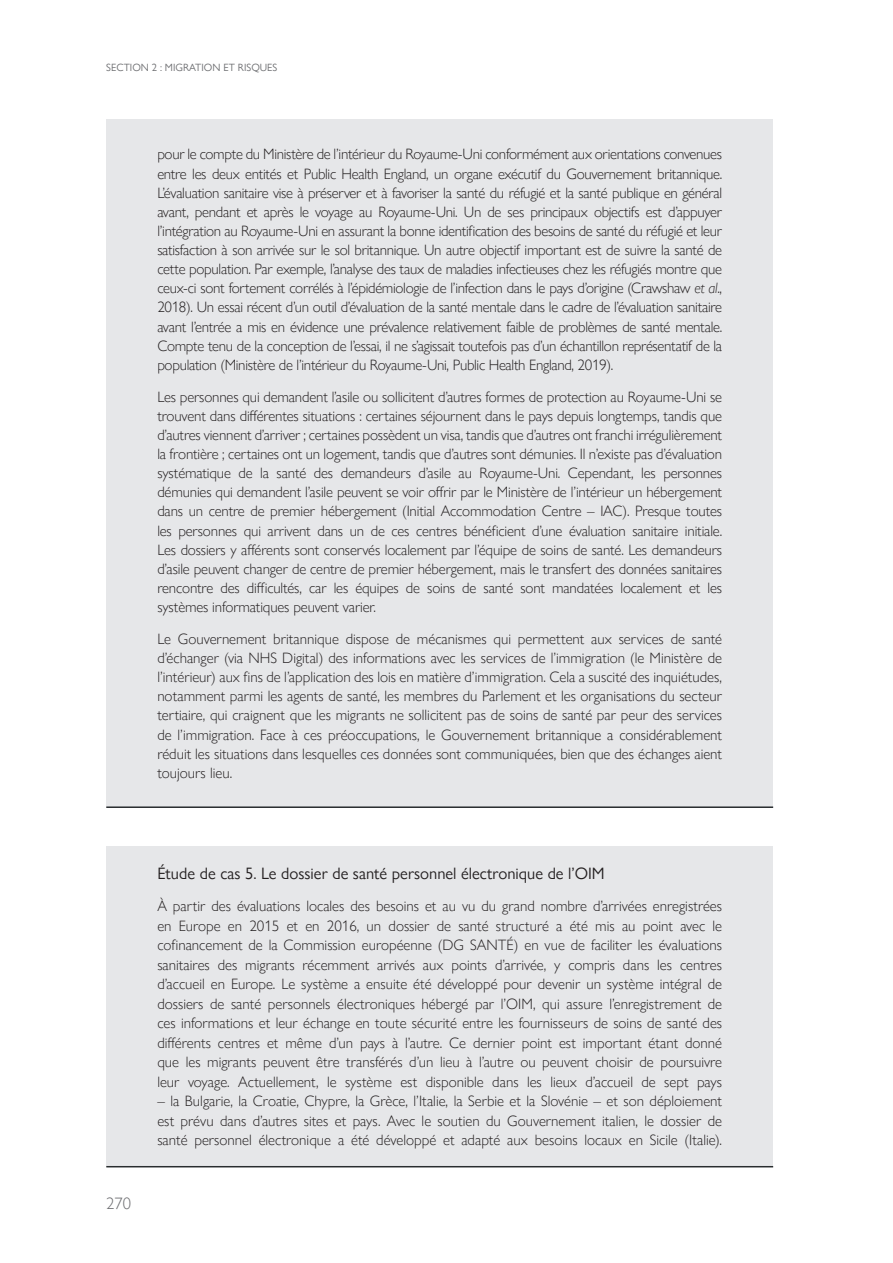
<style>
.page{position:relative;width:893px;height:1263px;background:#fff}
.page>*{position:absolute;margin:0;border:0;box-sizing:border-box;transform-origin:0 0}
.t1{font:16.5px "Gill Sans Nova";color:#231f20}
.t2{font:300 16.5px "Gill Sans Nova";color:#6c6d70}
.t3{font:300 15px/19.2px "Gill Sans Nova";color:#231f20;text-align:justify}
.t4{font:10.5px "Gill Sans Nova";color:#6c6d70}
.s1{font-style:italic}
</style>
<div class="page">
<div style="left:106px;top:119px;width:667px;height:688px;background:#e6e7e9"></div>
<hr style="left:106px;top:806px;width:667px;height:2px;background:#292d2f">
<div style="left:106px;top:846px;width:667px;height:321px;background:#e6e7e9"></div>
<hr style="left:106px;top:1166px;width:667px;height:1px;background:#292d2f">
<p class="t4" style="left:106px;top:61px;width:173px">SECTION 2 : MIGRATION ET RISQUES</p>
<p class="t3" style="left:157px;top:145px;width:566px">pour le compte du Ministère de l’intérieur du Royaume-Uni conformément aux orientations convenues entre les deux entités et Public Health England, un organe exécutif du Gouvernement britannique.<br>L’évaluation sanitaire vise à préserver et à favoriser la santé du réfugié et la santé publique en général avant, pendant et après le voyage au Royaume-Uni. Un de ses principaux objectifs est d’appuyer l’intégration au Royaume-Uni en assurant la bonne identification des besoins de santé du réfugié et leur satisfaction à son arrivée sur le sol britannique. Un autre objectif important est de suivre la santé de cette population. Par exemple, l’analyse des taux de maladies infectieuses chez les réfugiés montre que ceux-ci sont fortement corrélés à l’épidémiologie de l’infection dans le pays d’origine (Crawshaw <span class="s1">et al</span>., 2018). Un essai récent d’un outil d’évaluation de la santé mentale dans le cadre de l’évaluation sanitaire avant l’entrée a mis en évidence une prévalence relativement faible de problèmes de santé mentale.<br>Compte tenu de la conception de l’essai, il ne s’agissait toutefois pas d’un échantillon représentatif de la population (Ministère de l’intérieur du Royaume-Uni, Public Health England, 2019).</p>
<p class="t3" style="left:157px;top:387px;width:566px">Les personnes qui demandent l’asile ou sollicitent d’autres formes de protection au Royaume-Uni se trouvent dans différentes situations : certaines séjournent dans le pays depuis longtemps, tandis que d’autres viennent d’arriver ; certaines possèdent un visa, tandis que d’autres ont franchi irrégulièrement la frontière ; certaines ont un logement, tandis que d’autres sont démunies. Il n’existe pas d’évaluation systématique de la santé des demandeurs d’asile au Royaume-Uni. Cependant, les personnes démunies qui demandent l’asile peuvent se voir offrir par le Ministère de l’intérieur un hébergement dans un centre de premier hébergement (Initial Accommodation Centre – IAC). Presque toutes les personnes qui arrivent dans un de ces centres bénéficient d’une évaluation sanitaire initiale.<br>Les dossiers y afférents sont conservés localement par l’équipe de soins de santé. Les demandeurs d’asile peuvent changer de centre de premier hébergement, mais le transfert des données sanitaires rencontre des difficultés, car les équipes de soins de santé sont mandatées localement et les systèmes informatiques peuvent varier.</p>
<p class="t3" style="left:157px;top:629px;width:566px">Le Gouvernement britannique dispose de mécanismes qui permettent aux services de santé d’échanger (via NHS Digital) des informations avec les services de l’immigration (le Ministère de l’intérieur) aux fins de l’application des lois en matière d’immigration. Cela a suscité des inquiétudes, notamment parmi les agents de santé, les membres du Parlement et les organisations du secteur tertiaire, qui craignent que les migrants ne sollicitent pas de soins de santé par peur des services de l’immigration. Face à ces préoccupations, le Gouvernement britannique a considérablement réduit les situations dans lesquelles ces données sont communiquées, bien que des échanges aient toujours lieu.</p>
<p class="t2" style="left:106px;top:1193px;width:26px">270</p>
<p class="t1" style="left:157px;top:863px;width:449px">Étude de cas 5. Le dossier de santé personnel électronique de l’OIM</p>
<p class="t3" style="left:157px;top:896px;width:566px">À partir des évaluations locales des besoins et au vu du grand nombre d’arrivées enregistrées en Europe en 2015 et en 2016, un dossier de santé structuré a été mis au point avec le cofinancement de la Commission européenne (DG SANTÉ) en vue de faciliter les évaluations sanitaires des migrants récemment arrivés aux points d’arrivée, y compris dans les centres d’accueil en Europe. Le système a ensuite été développé pour devenir un système intégral de dossiers de santé personnels électroniques hébergé par l’OIM, qui assure l’enregistrement de ces informations et leur échange en toute sécurité entre les fournisseurs de soins de santé des différents centres et même d’un pays à l’autre. Ce dernier point est important étant donné que les migrants peuvent être transférés d’un lieu à l’autre ou peuvent choisir de poursuivre leur voyage. Actuellement, le système est disponible dans les lieux d’accueil de sept pays</p>
<p class="t3" style="left:157px;top:1091px;width:566px">– la Bulgarie, la Croatie, Chypre, la Grèce, l’Italie, la Serbie et la Slovénie – et son déploiement est prévu dans d’autres sites et pays. Avec le soutien du Gouvernement italien, le dossier de santé personnel électronique a été développé et adapté aux besoins locaux en Sicile (Italie).</p>
</div>
